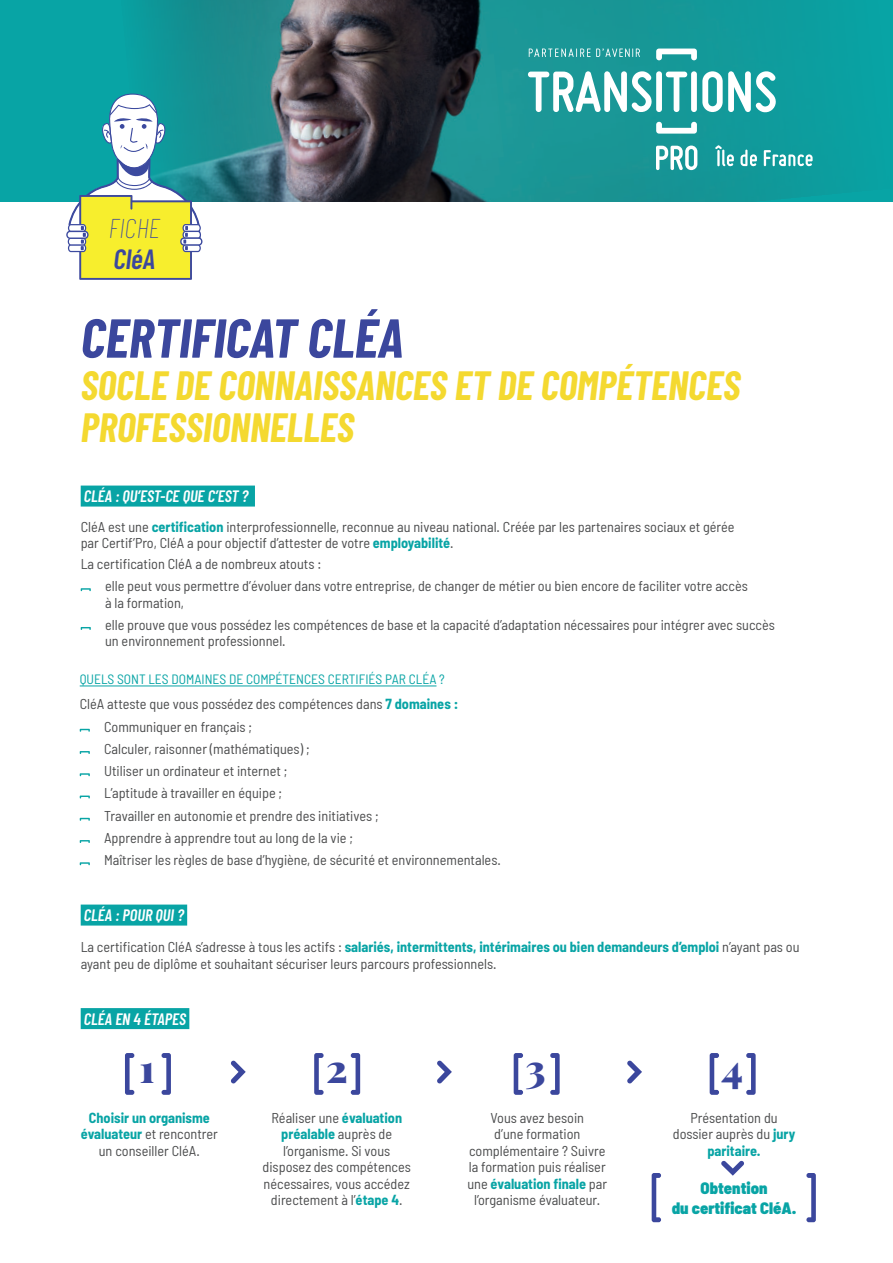
<style>
.page{position:relative;width:893px;height:1263px;background:#fff}
.page>*{position:absolute;margin:0;border:0;box-sizing:border-box;transform-origin:0 0}
.t1{font:italic 700 54.75px "Barlow Condensed";color:#3b479d}
.t2{font:italic 700 39.9px/42.3px "Barlow Condensed";color:#f4d930}
.t3{font:900 39.3px "Playfair Display";color:#3b479d}
.t4{font:italic 100 27.75px "Barlow Condensed";color:#3b479d}
.t5{font:italic 600 27.75px "Barlow Condensed";color:#3b479d}
.t6{font:italic 600 16.5px "Barlow Condensed";color:#fff}
.t7{font:900 semi-condensed 16.5px/19.5px "Barlow";color:#08a4a5;text-align:center}
.t8{font:semi-condensed 14.25px/16.5px "Barlow";color:#4b4c4d}
.t9{font:semi-condensed 13.5px "Barlow";color:#08a4a5}
.s1{font-weight:700;color:#08a4a5}
</style>
<div class="page">
<div style="left:0;top:0;width:893px;height:202px;background:#08a4a5"></div>
<img style="left:142px;top:0;width:668px;height:202px">
<svg style="left:656px;top:146px;width:41px;height:24px"></svg>
<svg style="left:656px;top:49px;width:41px;height:11px"></svg>
<svg style="left:656px;top:122px;width:41px;height:12px"></svg>
<svg style="left:666px;top:72px;width:21px;height:40px"></svg>
<svg style="left:528px;top:71px;width:124px;height:41px;background:#82c6c6"></svg>
<div style="left:656px;top:71px;width:6px;height:41px;background:#fff;border-radius:3px"></div>
<div style="left:691px;top:71px;width:6px;height:41px;background:#fff;border-radius:3px"></div>
<svg style="left:702px;top:71px;width:74px;height:42px"></svg>
<svg style="left:715px;top:145px;width:19px;height:21px"></svg>
<svg style="left:740px;top:150px;width:17px;height:16px"></svg>
<svg style="left:764px;top:150px;width:49px;height:16px"></svg>
<svg style="left:529px;top:48px;width:111px;height:9px"></svg>
<svg style="left:66px;top:93px;width:136px;height:187px"></svg>
<svg style="left:721px;top:1160px;width:23px;height:16px"></svg>
<svg style="left:125px;top:1053px;width:9px;height:42px"></svg>
<svg style="left:162px;top:1053px;width:9px;height:42px"></svg>
<svg style="left:314px;top:1053px;width:10px;height:42px"></svg>
<svg style="left:351px;top:1053px;width:9px;height:42px"></svg>
<svg style="left:514px;top:1053px;width:9px;height:42px"></svg>
<svg style="left:550px;top:1053px;width:10px;height:42px"></svg>
<svg style="left:710px;top:1053px;width:9px;height:42px"></svg>
<svg style="left:746px;top:1053px;width:10px;height:42px"></svg>
<svg style="left:652px;top:1173px;width:9px;height:49px"></svg>
<svg style="left:806px;top:1173px;width:10px;height:49px"></svg>
<svg style="left:81px;top:588px;width:10px;height:3px"></svg>
<svg style="left:81px;top:627px;width:10px;height:3px"></svg>
<hr style="left:80px;top:686px;width:356px;height:1px;background:#08a4a5">
<svg style="left:80px;top:729px;width:10px;height:3px"></svg>
<svg style="left:80px;top:751px;width:10px;height:3px"></svg>
<svg style="left:80px;top:773px;width:10px;height:3px"></svg>
<svg style="left:80px;top:795px;width:10px;height:3px"></svg>
<svg style="left:80px;top:818px;width:10px;height:3px"></svg>
<svg style="left:80px;top:840px;width:10px;height:3px"></svg>
<svg style="left:80px;top:862px;width:10px;height:3px"></svg>
<div style="left:81px;top:486px;width:174px;height:21px;background:#08a4a5"></div>
<div style="left:81px;top:904px;width:106px;height:21px;background:#08a4a5"></div>
<div style="left:81px;top:1008px;width:108px;height:21px;background:#08a4a5"></div>
<svg style="left:231px;top:1060px;width:15px;height:24px"></svg>
<svg style="left:437px;top:1060px;width:15px;height:24px"></svg>
<svg style="left:627px;top:1060px;width:15px;height:24px"></svg>
<h3 class="t4" style="left:108px;top:212px;width:53px">FICHE</h3>
<h3 class="t5" style="left:114px;top:249px;width:43px">CléA</h3>
<h1 class="t1" style="left:81px;top:307px;width:324px">CERTIFICAT CLÉA</h1>
<h2 class="t2" style="left:81px;top:365px;width:661px">SOCLE DE CONNAISSANCES ET DE COMPÉTENCES<br>PROFESSIONNELLES</h2>
<p class="t6" style="left:84px;top:490px;width:166px">CLÉA : QU’EST-CE QUE C’EST ?</p>
<p class="t8" style="left:81px;top:519px;width:655px">CléA est une <span class="s1">certification</span> interprofessionnelle, reconnue au niveau national. Créée par les partenaires sociaux et gérée par Certif’Pro, CléA a pour objectif d’attester de votre <span class="s1">employabilité</span>.</p>
<p class="t8" style="left:105px;top:552px;width:644px;line-height:22.2px;text-indent:-24px">La certification CléA a de nombreux atouts :<br>elle peut vous permettre d’évoluer dans votre entreprise, de changer de métier ou bien encore de faciliter votre accès</p>
<p class="t8" style="left:105px;top:593px;width:671px;line-height:22.2px">à la formation,<br>elle prouve que vous possédez les compétences de base et la capacité d’adaptation nécessaires pour intégrer avec succès</p>
<p class="t8" style="left:105px;top:634px;width:182px">un environnement professionnel.</p>
<p class="t9" style="left:80px;top:674px;width:367px">QUELS SONT LES DOMAINES DE COMPÉTENCES CERTIFIÉS PAR CLÉA ?</p>
<p class="t8" style="left:104px;top:694px;width:398px;line-height:22.2px;text-indent:-24px">CléA atteste que vous possédez des compétences dans <span class="s1">7 domaines :<br></span>Communiquer en français ;<br>Calculer, raisonner (mathématiques) ;<br>Utiliser un ordinateur et internet ;<br>L’aptitude à travailler en équipe ;<br>Travailler en autonomie et prendre des initiatives ;<br>Apprendre à apprendre tout au long de la vie ;<br>Maîtriser les règles de base d’hygiène, de sécurité et environnementales.</p>
<p class="t6" style="left:84px;top:909px;width:102px">CLÉA : POUR QUI ?</p>
<p class="t8" style="left:81px;top:938px;width:720px">La certification CléA s’adresse à tous les actifs : <span class="s1">salariés, intermittents, intérimaires ou bien demandeurs d’emploi</span> n’ayant pas ou ayant peu de diplôme et souhaitant sécuriser leurs parcours professionnels.</p>
<p class="t6" style="left:84px;top:1013px;width:104px">CLÉA EN 4 ÉTAPES</p>
<h3 class="t3" style="left:139px;top:1050px;width:17px">1</h3>
<h3 class="t3" style="left:326px;top:1050px;width:23px">2</h3>
<h3 class="t3" style="left:526px;top:1050px;width:22px">3</h3>
<h3 class="t3" style="left:722px;top:1050px;width:23px">4</h3>
<p class="t8" style="left:81px;top:1111px;width:139px;text-align:center"><span class="s1">Choisir un organisme évaluateur</span> et rencontrer un conseiller CléA.</p>
<p class="t8" style="left:263px;top:1111px;width:150px;text-align:center">Réaliser une <span class="s1">évaluation préalable</span> auprès de l’organisme. Si vous disposez des compétences nécessaires, vous accédez directement à l’<span class="s1">étape 4</span>.</p>
<p class="t8" style="left:467px;top:1111px;width:141px;text-align:center">Vous avez besoin<br>d’une formation complémentaire ? Suivre la formation puis réaliser une <span class="s1">évaluation finale</span> par l’organisme évaluateur.</p>
<p class="t8" style="left:673px;top:1111px;width:124px;text-align:center">Présentation du dossier auprès du <span class="s1">jury paritaire.</span></p>
<p class="t7" style="left:672px;top:1179px;width:126px">Obtention<br>du certificat CléA.</p>
</div>
